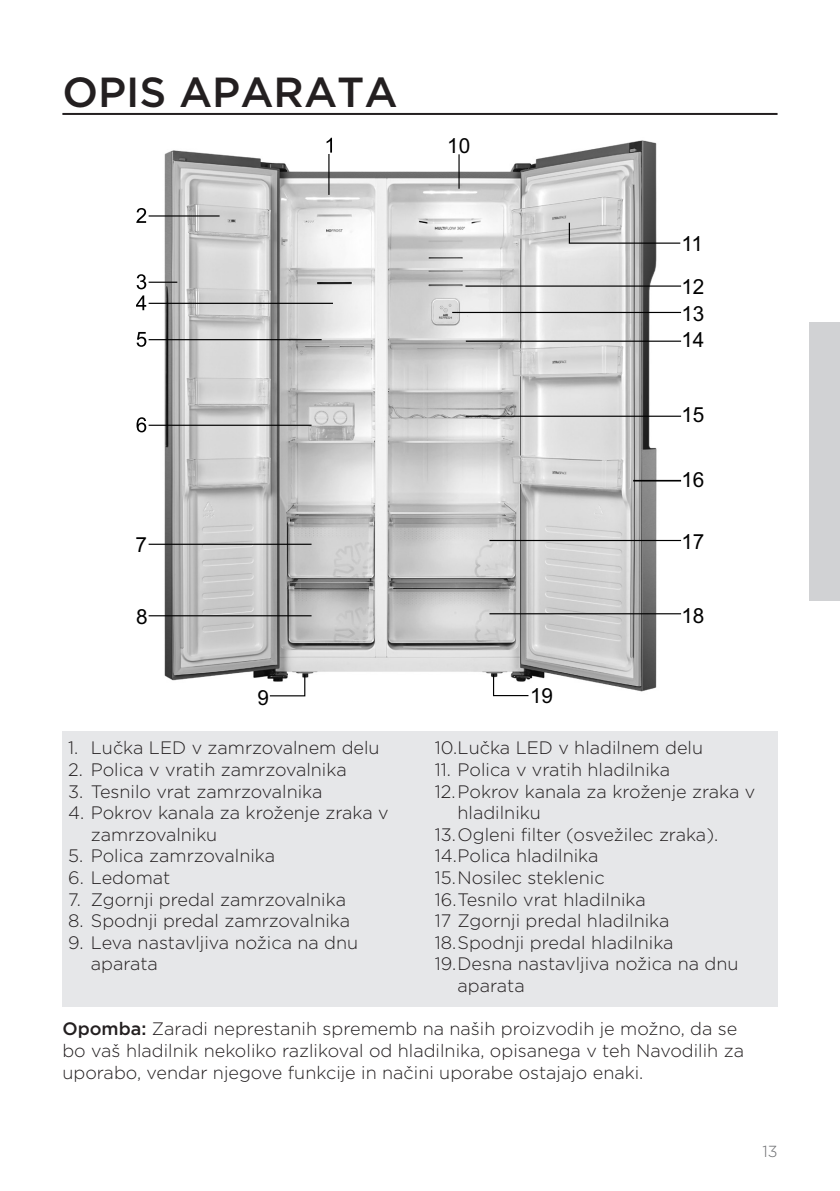
<style>
.page{position:relative;width:840px;height:1191px;background:#fff}
.page>*{position:absolute;margin:0;border:0;box-sizing:border-box;transform-origin:0 0}
.glavni_naslov{font:500 42px "Gotham";color:#231f20}
.t1{font:20.8px/43.4px "Arial";color:#000}
.seznam_stevilke_opis{font:300 18px/21.6px "Gotham";color:#231f20}
.seznam{font:300 18px/21.6px "Gotham";color:#231f20}
.t2{font:300 16px "Gotham";color:#6c6d70}
.s1{font-weight:500}
</style>
<div class="page">
<hr style="left:62px;top:113px;width:715px;height:2px;background:#231f20">
<div style="left:808px;top:322px;width:31px;height:279px;background:#d1d2d4"></div>
<div style="left:62px;top:731px;width:715px;height:275px;background:#e6e7e9"></div>
<svg style="left:326px;top:138px;width:6px;height:15px"></svg>
<svg style="left:136px;top:208px;width:10px;height:15px"></svg>
<svg style="left:136px;top:274px;width:11px;height:15px"></svg>
<svg style="left:136px;top:295px;width:10px;height:15px"></svg>
<svg style="left:136px;top:332px;width:10px;height:15px"></svg>
<svg style="left:148px;top:153px;width:534px;height:544px"></svg>
<svg style="left:136px;top:417px;width:10px;height:15px"></svg>
<hr style="left:465px;top:415px;width:215px;height:2px;background:#000">
<hr style="left:632px;top:480px;width:48px;height:1px;background:#000">
<hr style="left:452px;top:312px;width:228px;height:1px;background:#000">
<p class="glavni_naslov" style="left:62px;top:65px;width:336px">OPIS APARATA</p>
<p class="t1" style="left:447px;top:124px;width:25px">10</p>
<p class="t1" style="left:681px;top:222px;width:25px">11<br>12</p>
<p class="t1" style="left:681px;top:318px;width:25px">14</p>
<p class="t1" style="left:681px;top:292px;width:25px">13</p>
<p class="t1" style="left:681px;top:393px;width:25px">15</p>
<p class="t1" style="left:135px;top:523px;width:13px">7</p>
<p class="t1" style="left:136px;top:595px;width:13px">8</p>
<p class="t1" style="left:257px;top:676px;width:13px">9</p>
<p class="t1" style="left:529px;top:674px;width:25px">19</p>
<p class="t1" style="left:681px;top:458px;width:25px">16</p>
<p class="t1" style="left:681px;top:520px;width:25px">17</p>
<p class="t1" style="left:681px;top:594px;width:25px">18</p>
<p class="seznam_stevilke_opis" style="left:434px;top:736px;width:269px">10.Lučka LED v hladilnem delu</p>
<p class="seznam_stevilke_opis" style="left:434px;top:758px;width:237px">11. Polica v vratih hladilnika</p>
<p class="seznam_stevilke_opis" style="left:457px;top:780px;width:299px;text-indent:-23px">12.Pokrov kanala za kroženje zraka v hladilniku</p>
<p class="seznam_stevilke_opis" style="left:434px;top:823px;width:285px">13.Ogleni filter (osvežilec zraka).</p>
<p class="seznam_stevilke_opis" style="left:434px;top:844px;width:165px">14.Polica hladilnika</p>
<p class="seznam_stevilke_opis" style="left:434px;top:866px;width:171px">15.Nosilec steklenic</p>
<p class="seznam_stevilke_opis" style="left:434px;top:888px;width:212px">16.Tesnilo vrat hladilnika</p>
<p class="seznam_stevilke_opis" style="left:434px;top:909px;width:236px">17 Zgornji predal hladilnika</p>
<p class="seznam_stevilke_opis" style="left:434px;top:931px;width:240px">18.Spodnji predal hladilnika</p>
<p class="seznam_stevilke_opis" style="left:457px;top:952px;width:282px;text-indent:-23px">19.Desna nastavljiva nožica na dnu aparata</p>
<p class="seznam" style="left:62px;top:1017px;width:682px"><span class="s1">Opomba:</span> Zaradi neprestanih sprememb na naših proizvodih je možno, da se bo vaš hladilnik nekoliko razlikoval od hladilnika, opisanega v teh Navodilih za uporabo, vendar njegove funkcije in načini uporabe ostajajo enaki.</p>
<p class="seznam_stevilke_opis" style="left:68px;top:736px;width:313px">1. Lučka LED v zamrzovalnem delu</p>
<p class="seznam_stevilke_opis" style="left:68px;top:758px;width:280px">2. Polica v vratih zamrzovalnika</p>
<p class="seznam_stevilke_opis" style="left:68px;top:780px;width:256px">3. Tesnilo vrat zamrzovalnika</p>
<p class="seznam_stevilke_opis" style="left:91px;top:801px;width:299px;text-indent:-23px">4. Pokrov kanala za kroženje zraka v zamrzovalniku</p>
<p class="seznam_stevilke_opis" style="left:68px;top:844px;width:208px">5. Polica zamrzovalnika</p>
<p class="seznam_stevilke_opis" style="left:68px;top:866px;width:104px">6. Ledomat</p>
<p class="seznam_stevilke_opis" style="left:68px;top:888px;width:279px">7. Zgornji predal zamrzovalnika</p>
<p class="seznam_stevilke_opis" style="left:68px;top:909px;width:283px">8. Spodnji predal zamrzovalnika</p>
<p class="seznam_stevilke_opis" style="left:91px;top:931px;width:269px;text-indent:-23px">9. Leva nastavljiva nožica na dnu aparata</p>
<p class="t2" style="left:762px;top:1140px;width:17px">13</p>
</div>
